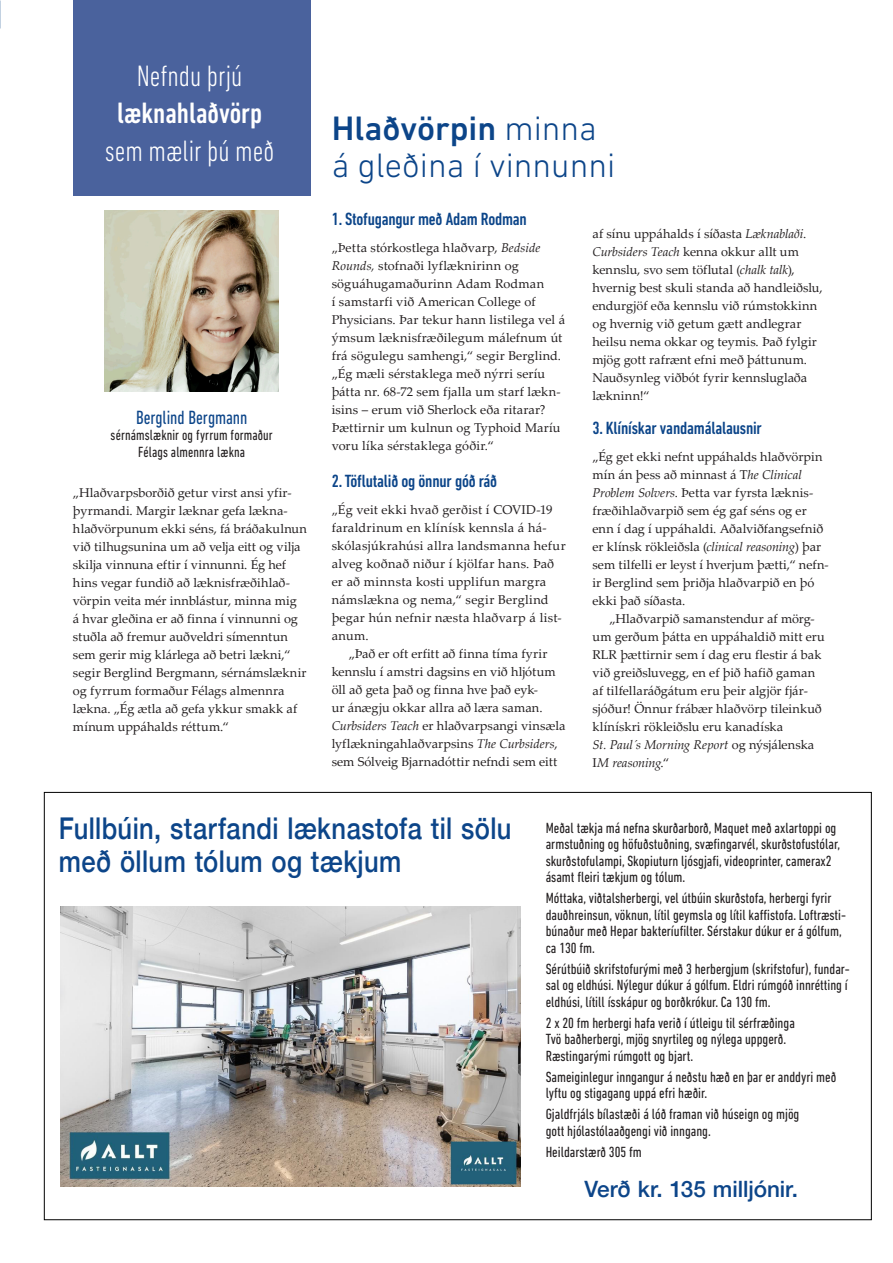
<style>
.page{position:relative;width:893px;height:1263px;background:#fff}
.page>*{position:absolute;margin:0;border:0;box-sizing:border-box;transform-origin:0 0}
.t1{font:300 34.5px/37.5px "DIN Next LT Pro";color:#0c4589}
.t2{font:500 30px/33px "Helvetica Neue";letter-spacing:.015em;color:#0c4589;scale:.85 1}
.t3{font:300 condensed 30px "DIN Next LT Pro";color:#fff}
.t4{font:500 condensed 30px "DIN Next LT Pro";color:#fff}
.t5{font:500 22.5px "Helvetica Neue";letter-spacing:-.005em;color:#0c4589}
.t6{font:condensed 19.5px "DIN Next LT Pro";letter-spacing:-.005em;color:#0c4589;scale:.95 1}
.t7{font:500 condensed 18px "DIN Next LT Pro";letter-spacing:-.01em;color:#0c4589}
.t8{font:condensed 15px/16.5px "DIN Next LT Pro";color:#231f20}
.t9{font:condensed 15px/16.5px "DIN Next LT Pro";color:#231f20;text-align:center;scale:.95 1}
.t10{font:12.75px/18px "Palatino Linotype";letter-spacing:.005em;color:#231f20}
.t11{font:12.75px/18px "Palatino Linotype";letter-spacing:.025em;color:#231f20}
.s1{font-weight:500}
.s2{font-style:italic}
</style>
<div class="page">
<div style="left:73px;top:0;width:237px;height:195px;background:#4a629d"></div>
<img style="left:105px;top:211px;width:174px;height:181px">
<img style="left:61px;top:906px;width:459px;height:280px">
<h2 class="t3" style="left:137px;top:58px;width:107px">Nefndu þrjú</h2>
<h2 class="t4" style="left:117px;top:96px;width:147px">læknahlaðvörp</h2>
<h2 class="t3" style="left:105px;top:133px;width:171px">sem mælir þú með</h2>
<h3 class="t6" style="left:136px;top:406px;width:119px">Berglind Bergmann</h3>
<p class="t9" style="left:111px;top:427px;width:172px">sérnámslæknir og fyrrum formaður<br>Félags almennra lækna</p>
<p class="t10" style="left:73px;top:483px;width:235px">„Hlaðvarpsborðið getur virst ansi yfir&shy;þyrmandi. Margir læknar gefa lækna&shy;hlaðvörpunum ekki séns, fá bráðakulnun við tilhugsunina um að velja eitt og vilja skilja vinnuna eftir í vinnunni. Ég hef hins vegar fundið að læknisfræðihlað&shy;vörpin veita mér innblástur, minna mig<br>á hvar gleðina er að finna í vinnunni og stuðla að fremur auðveldri símenntun sem gerir mig klárlega að betri lækni,“ segir Berglind Bergmann, sérnámslæknir og fyrrum formaður Félags almennra lækna. „Ég ætla að gefa ykkur smakk af mínum uppáhalds réttum.“</p>
<h1 class="t1" style="left:332px;top:109px;width:285px"><span class="s1">Hlaðvörpin</span> minna á gleðina í vinnunni</h1>
<h3 class="t7" style="left:332px;top:209px;width:197px">1. Stofugangur með Adam Rodman</h3>
<p class="t10" style="left:332px;top:238px;width:235px">„Þetta stórkostlega hlaðvarp, <span class="s2">Bedside Rounds,</span> stofnaði lyflæknirinn og söguáhugamaðurinn Adam Rodman<br>í samstarfi við American College of Physicians. Þar tekur hann listilega vel á ýmsum læknisfræðilegum málefnum út frá sögulegu samhengi,“ segir Berglind. „Ég mæli sérstaklega með nýrri seríu þátta nr. 68-72 sem fjalla um starf lækn&shy;isins – erum við Sherlock eða ritarar?<br>Þættirnir um kulnun og Typhoid Maríu voru líka sérstaklega góðir.“</p>
<h3 class="t7" style="left:332px;top:471px;width:167px">2. Töflutalið og önnur góð ráð</h3>
<p class="t11" style="left:332px;top:500px;width:236px">„Ég veit ekki hvað gerðist í COVID-19 faraldrinum en klínísk kennsla á há&shy;skólasjúkrahúsi allra landsmanna hefur alveg koðnað niður í kjölfar hans. Það er að minnsta kosti upplifun margra námslækna og nema,“ segir Berglind þegar hún nefnir næsta hlaðvarp á list&shy;anum.</p>
<p class="t10" style="left:332px;top:644px;width:235px;text-indent:17px">„Það er oft erfitt að finna tíma fyrir kennslu í amstri dagsins en við hljótum öll að geta það og finna hve það eyk-<br>ur ánægju okkar allra að læra saman.<br><span class="s2">Curbsiders Teach</span> er hlaðvarpsangi vinsæla lyflækningahlaðvarpsins <span class="s2">The Curbsiders</span>, sem Sólveig Bjarnadóttir nefndi sem eitt</p>
<p class="t10" style="left:592px;top:224px;width:232px">af sínu uppáhalds í síðasta <span class="s2">Læknablaði</span>.<br><span class="s2">Curbsiders Teach</span> kenna okkur allt um kennslu, svo sem töflutal (<span class="s2">chalk talk</span>), hvernig best skuli standa að handleiðslu, endurgjöf eða kennslu við rúmstokkinn og hvernig við getum gætt andlegrar heilsu nema okkar og teymis. Það fylgir mjög gott rafrænt efni með þáttunum.<br>Nauðsynleg viðbót fyrir kennsluglaða lækninn!“</p>
<h3 class="t7" style="left:592px;top:418px;width:171px">3. Klínískar vandamálalausnir</h3>
<p class="t10" style="left:592px;top:447px;width:238px">„Ég get ekki nefnt uppáhalds hlaðvörpin mín án þess að minnast á T<span class="s2">he Clinical Problem Solvers</span>. Þetta var fyrsta læknis&shy;fræðihlaðvarpið sem ég gaf séns og er enn í dag í uppáhaldi. Aðalviðfangsefnið er klínsk rökleiðsla (<span class="s2">clinical reasoning</span>) þar sem tilfelli er leyst í hverjum þætti,“ nefn&shy;ir Berglind sem þriðja hlaðvarpið en þó ekki það síðasta.</p>
<p class="t10" style="left:592px;top:609px;width:234px;text-indent:17px">„Hlaðvarpið samanstendur af mörg&shy;um gerðum þátta en uppáhaldið mitt eru RLR þættirnir sem í dag eru flestir á bak við greiðsluvegg, en ef þið hafið gaman af tilfellaráðgátum eru þeir algjör fjár&shy;sjóður! Önnur frábær hlaðvörp tileinkuð klínískri rökleiðslu eru kanadíska<br><span class="s2">St. Paul´s Morning Report</span> og nýsjálenska I<span class="s2">M reasoning</span>.“</p>
<h2 class="t2" style="left:59px;top:810px;width:534px">Fullbúin, starfandi læknastofa til sölu með öllum tólum og tækjum</h2>
<p class="t8" style="left:546px;top:819px;width:296px">Meðal tækja má nefna skurðarborð, Maquet með axlartoppi og armstuðning og höfuðstuðning, svæfingarvél, skurðstofustólar, skurðstofulampi, Skopiuturn ljósgjafi, videoprinter, camerax2 ásamt fleiri tækjum og tólum.</p>
<p class="t8" style="left:546px;top:890px;width:302px">Móttaka, viðtalsherbergi, vel útbúin skurðstofa, herbergi fyrir dauðhreinsun, vöknun, lítil geymsla og lítil kaffistofa. Loftræsti&shy;búnaður með Hepar bakteríufilter. Sérstakur dúkur er á gólfum, ca 130 fm.</p>
<p class="t8" style="left:546px;top:960px;width:306px">Sérútbúið skrifstofurými með 3 herbergjum (skrifstofur), fundar&shy;sal og eldhúsi. Nýlegur dúkur á gólfum. Eldri rúmgóð innrétting í eldhúsi, lítill ísskápur og borðkrókur. Ca 130 fm.</p>
<p class="t8" style="left:546px;top:1014px;width:251px">2 x 20 fm herbergi hafa verið í útleigu til sérfræðinga<br>Tvö baðherbergi, mjög snyrtileg og nýlega uppgerð.<br>Ræstingarými rúmgott og bjart.</p>
<p class="t8" style="left:546px;top:1068px;width:292px">Sameiginlegur inngangur á neðstu hæð en þar er anddyri með lyftu og stigagang uppá efri hæðir.</p>
<p class="t8" style="left:546px;top:1106px;width:255px">Gjaldfrjáls bílastæði á lóð framan við húseign og mjög gott hjólastólaaðgengi við inngang.</p>
<p class="t8" style="left:546px;top:1143px;width:98px">Heildarstærð 305 fm</p>
<h3 class="t5" style="left:584px;top:1170px;width:215px">Verð kr. 135 milljónir.</h3>
</div>
